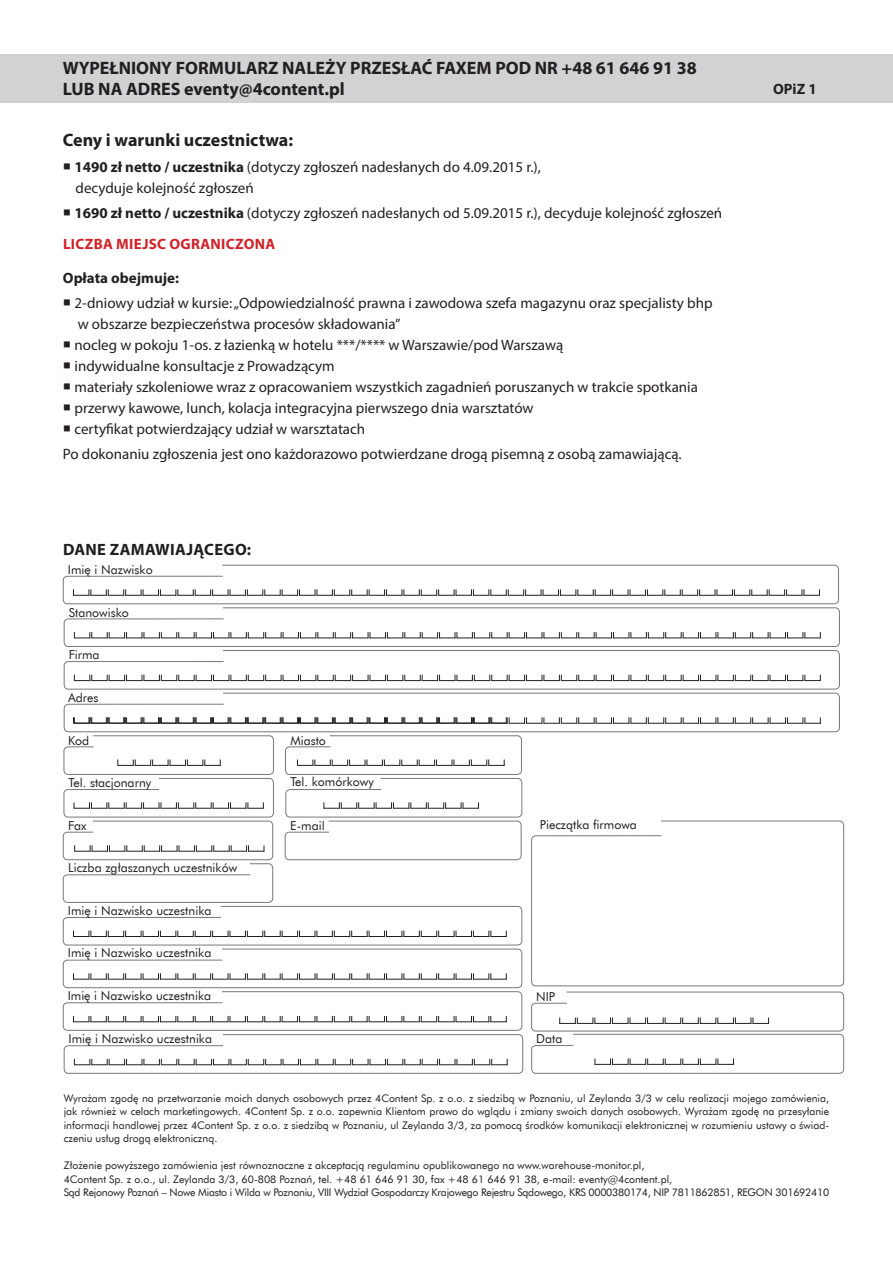
<style>
.page{position:relative;width:893px;height:1263px;background:#fff}
.page>*{position:absolute;margin:0;border:0;box-sizing:border-box;transform-origin:0 0}
.t1{font:700 18px "Myriad Pro";color:#231f20}
.t2{font:700 16.5px "Myriad Pro";letter-spacing:.02em;color:#231f20}
.t3{font:15px "Myriad Pro";color:#231f20}
.t4{font:700 15px "Myriad Pro";letter-spacing:.02em;color:#d1232a}
.t5{font:700 15px "Myriad Pro";color:#231f20}
.t6{font:12.3px "Futura EU";color:#231f20}
.t7{font:10.5px/13.5px "Futura EU";color:#231f20}
.t8{font:10.5px "Futura EU";letter-spacing:-.025em;color:#231f20}
.s1{font-weight:700}
</style>
<div class="page">
<div style="left:0;top:54px;width:893px;height:48px;background:#d1d2d4"></div>
<svg style="left:62px;top:564px;width:782px;height:510px"></svg>
<p class="t1" style="left:63px;top:57px;width:635px">WYPEŁNIONY FORMULARZ NALEŻY PRZESŁAĆ FAXEM POD NR +48 61 646 91 38</p>
<p class="t1" style="left:63px;top:78px;width:283px">LUB NA ADRES eventy@4content.pl</p>
<p class="t1" style="left:63px;top:128px;width:232px">Ceny i warunki uczestnictwa:</p>
<p class="t3" style="left:63px;top:157px;width:480px">○ <span class="s1">1490 zł netto / uczestnika</span> (dotyczy zgłoszeń nadesłanych do 4.09.2015 r.),</p>
<p class="t3" style="left:76px;top:178px;width:180px">decyduje kolejność zgłoszeń</p>
<p class="t3" style="left:63px;top:203px;width:661px">○ <span class="s1">1690 zł netto / uczestnika</span> (dotyczy zgłoszeń nadesłanych od 5.09.2015 r.), decyduje kolejność zgłoszeń</p>
<p class="t4" style="left:63px;top:234px;width:214px">LICZBA MIEJSC OGRANICZONA</p>
<p class="t5" style="left:63px;top:268px;width:118px">Opłata obejmuje:</p>
<p class="t3" style="left:63px;top:293px;width:651px">○ 2-dniowy udział w kursie: „Odpowiedzialność prawna i zawodowa szefa magazynu oraz specjalisty bhp</p>
<p class="t3" style="left:78px;top:314px;width:324px">w obszarze bezpieczeństwa procesów składowania”</p>
<p class="t3" style="left:63px;top:335px;width:502px">○ nocleg w pokoju 1-os. z łazienką w hotelu ***/**** w Warszawie/pod Warszawą</p>
<p class="t3" style="left:63px;top:356px;width:273px">○ indywidualne konsultacje z Prowadzącym</p>
<p class="t3" style="left:63px;top:377px;width:637px">○ materiały szkoleniowe wraz z opracowaniem wszystkich zagadnień poruszanych w trakcie spotkania</p>
<p class="t3" style="left:63px;top:398px;width:472px">○ przerwy kawowe, lunch, kolacja integracyjna pierwszego dnia warsztatów</p>
<p class="t3" style="left:63px;top:419px;width:304px">○ certyfikat potwierdzający udział w warsztatach</p>
<p class="t3" style="left:63px;top:445px;width:620px">Po dokonaniu zgłoszenia jest ono każdorazowo potwierdzane drogą pisemną z osobą zamawiającą.</p>
<p class="t2" style="left:63px;top:539px;width:190px">DANE ZAMAWIAJĄCEGO:</p>
<p class="t6" style="left:68px;top:562px;width:86px">Imię i Nazwisko</p>
<p class="t6" style="left:69px;top:605px;width:62px">Stanowisko</p>
<p class="t6" style="left:69px;top:647px;width:32px">Firma</p>
<p class="t6" style="left:68px;top:690px;width:32px">Adres</p>
<p class="t6" style="left:68px;top:733px;width:23px">Kod</p>
<p class="t6" style="left:290px;top:733px;width:37px">Miasto</p>
<p class="t6" style="left:69px;top:775px;width:84px">Tel. stacjonarny</p>
<p class="t6" style="left:290px;top:774px;width:85px">Tel. komórkowy</p>
<p class="t6" style="left:68px;top:818px;width:20px">Fax</p>
<p class="t6" style="left:290px;top:818px;width:36px">E-mail</p>
<p class="t6" style="left:68px;top:860px;width:171px">Liczba zgłaszanych uczestników</p>
<p class="t6" style="left:68px;top:903px;width:145px">Imię i Nazwisko uczestnika</p>
<p class="t6" style="left:68px;top:945px;width:145px">Imię i Nazwisko uczestnika</p>
<p class="t6" style="left:68px;top:988px;width:145px">Imię i Nazwisko uczestnika</p>
<p class="t6" style="left:69px;top:1031px;width:145px">Imię i Nazwisko uczestnika</p>
<p class="t6" style="left:540px;top:817px;width:99px">Pieczątka firmowa</p>
<p class="t6" style="left:536px;top:989px;width:21px">NIP</p>
<p class="t6" style="left:536px;top:1031px;width:28px">Data</p>
<p class="t5" style="left:773px;top:79px;width:45px">OPiZ 1</p>
<p class="t7" style="left:64px;top:1091px;width:767px">Wyrażam zgodę na przetwarzanie moich danych osobowych przez 4Content Sp. z o.o. z siedzibą w Poznaniu, ul Zeylanda 3/3 w celu realizacji mojego zamówienia, jak również w celach marketingowych. 4Content Sp. z o.o. zapewnia Klientom prawo do wglądu i zmiany swoich danych osobowych. Wyrażam zgodę na przesyłanie</p>
<p class="t7" style="left:64px;top:1118px;width:767px">informacji handlowej przez 4Content Sp. z o.o. z siedzibą w Poznaniu, ul Zeylanda 3/3, za pomocą środków komunikacji elektronicznej w rozumieniu ustawy o świad&shy;czeniu usług drogą elektroniczną.</p>
<p class="t7" style="left:64px;top:1159px;width:582px">Złożenie powyższego zamówienia jest równoznaczne z akceptacją regulaminu opublikowanego na www.warehouse-monitor.pl,</p>
<p class="t7" style="left:64px;top:1172px;width:610px">4Content Sp. z o.o., ul. Zeylanda 3/3, 60-808 Poznań, tel. +48 61 646 91 30, fax +48 61 646 91 38, e-mail: eventy@4content.pl,</p>
<p class="t8" style="left:64px;top:1186px;width:767px">Sąd Rejonowy Poznań – Nowe Miasto i Wilda w Poznaniu, VIII Wydział Gospodarczy Krajowego Rejestru Sądowego, KRS 0000380174, NIP 7811862851, REGON 301692410</p>
</div>
